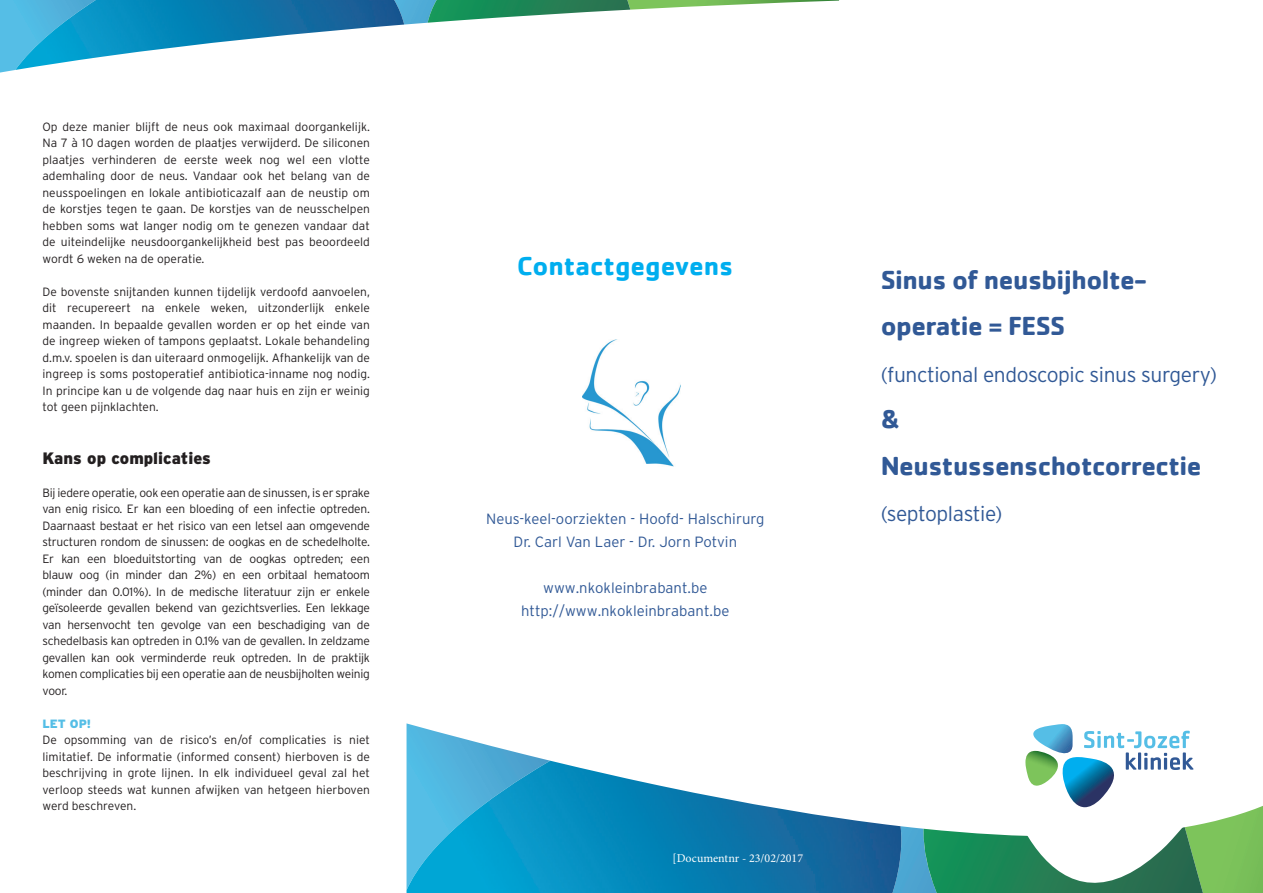
<style>
.page{position:relative;width:1263px;height:893px;background:#fff}
.page>*{position:absolute;margin:0;border:0;box-sizing:border-box;transform-origin:0 0}
.t1{font:700 27px/46.5px "Cachet";letter-spacing:-.02em;color:#315996}
.t2{font:700 27px "Cachet";color:#00aeef}
.t3{font:300 21px "Interstate";letter-spacing:-.02em;color:#315996}
.t4{font:900 16.5px "Interstate";color:#231f20}
.t5{font:300 14.85px/23px "Interstate";color:#315996;text-align:center}
.t6{font:300 12px/16.5px "Interstate";color:#231f20;text-align:justify}
.t7{font:12px "Minion Pro";color:#fff}
.t8{font:900 12px "Interstate";color:#55bee6}
</style>
<div class="page">
<svg style="left:901px;top:826px;width:22px;height:67px"></svg>
<svg style="left:406px;top:723px;width:144px;height:38px"></svg>
<img style="left:406px;top:761px;width:495px;height:132px">
<img style="left:923px;top:828px;width:97px;height:65px">
<svg style="left:404px;top:0;width:24px;height:25px"></svg>
<svg style="left:0;top:0;width:15px;height:73px"></svg>
<img style="left:15px;top:0;width:389px;height:70px">
<svg style="left:630px;top:0;width:209px;height:10px"></svg>
<img style="left:428px;top:0;width:202px;height:23px">
<svg style="left:993px;top:828px;width:27px;height:55px"></svg>
<svg style="left:1020px;top:724px;width:243px;height:169px"></svg>
<img style="left:583px;top:340px;width:97px;height:127px">
<p class="t6" style="left:43px;top:118px;width:329px">Op deze manier blijft de neus ook maximaal doorgankelijk.<br>Na 7 à 10 dagen worden de plaatjes verwijderd. De siliconen plaatjes verhinderen de eerste week nog wel een vlotte ademhaling door de neus. Vandaar ook het belang van de neusspoelingen en lokale antibioticazalf aan de neustip om de korstjes tegen te gaan. De korstjes van de neusschelpen hebben soms wat langer nodig om te genezen vandaar dat de uiteindelijke neusdoorgankelijkheid best pas beoordeeld wordt 6 weken na de operatie.</p>
<p class="t6" style="left:43px;top:283px;width:329px">De bovenste snijtanden kunnen tijdelijk verdoofd aanvoelen, dit recupereert na enkele weken, uitzonderlijk enkele maanden. In bepaalde gevallen worden er op het einde van de ingreep wieken of tampons geplaatst. Lokale behandeling d.m.v. spoelen is dan uiteraard onmogelijk. Afhankelijk van de ingreep is soms postoperatief antibiotica-inname nog nodig.<br>In principe kan u de volgende dag naar huis en zijn er weinig tot geen pijnklachten.</p>
<h3 class="t4" style="left:43px;top:448px;width:170px">Kans op complicaties</h3>
<p class="t6" style="left:43px;top:484px;width:329px">Bij iedere operatie, ook een operatie aan de sinussen, is er sprake van enig risico. Er kan een bloeding of een infectie optreden.<br>Daarnaast bestaat er het risico van een letsel aan omgevende structuren rondom de sinussen: de oogkas en de schedelholte.<br>Er kan een bloeduitstorting van de oogkas optreden; een blauw oog (in minder dan 2%) en een orbitaal hematoom (minder dan 0.01%). In de medische literatuur zijn er enkele geïsoleerde gevallen bekend van gezichtsverlies. Een lekkage van hersenvocht ten gevolge van een beschadiging van de schedelbasis kan optreden in 0.1% van de gevallen. In zeldzame gevallen kan ook verminderde reuk optreden. In de praktijk komen complicaties bij een operatie aan de neusbijholten weinig voor.</p>
<p class="t8" style="left:43px;top:716px;width:50px">LET OP!</p>
<p class="t6" style="left:43px;top:731px;width:329px">De opsomming van de risico’s en/of complicaties is niet limitatief. De informatie (informed consent) hierboven is de beschrijving in grote lijnen. In elk individueel geval zal het verloop steeds wat kunnen afwijken van hetgeen hierboven werd beschreven.</p>
<h1 class="t2" style="left:517px;top:248px;width:218px">Contactgegevens</h1>
<p class="t5" style="left:486px;top:508px;width:280px">Neus-keel-oorziekten - Hoofd- Halschirurg<br>Dr. Carl Van Laer - Dr. Jorn Potvin</p>
<p class="t5" style="left:521px;top:576px;width:210px">www.nkokleinbrabant.be http://www.nkokleinbrabant.be</p>
<h1 class="t1" style="left:881px;top:256px;width:268px">Sinus of neusbijholte&shy;operatie = FESS</h1>
<h2 class="t3" style="left:881px;top:362px;width:338px">(functional endoscopic sinus surgery)</h2>
<h1 class="t1" style="left:881px;top:395px;width:322px">&amp;<br>Neustussenschotcorrectie</h1>
<h2 class="t3" style="left:881px;top:501px;width:123px">(septoplastie)</h2>
<p class="t7" style="left:673px;top:850px;width:132px">[Documentnr - 23/02/2017</p>
</div>
